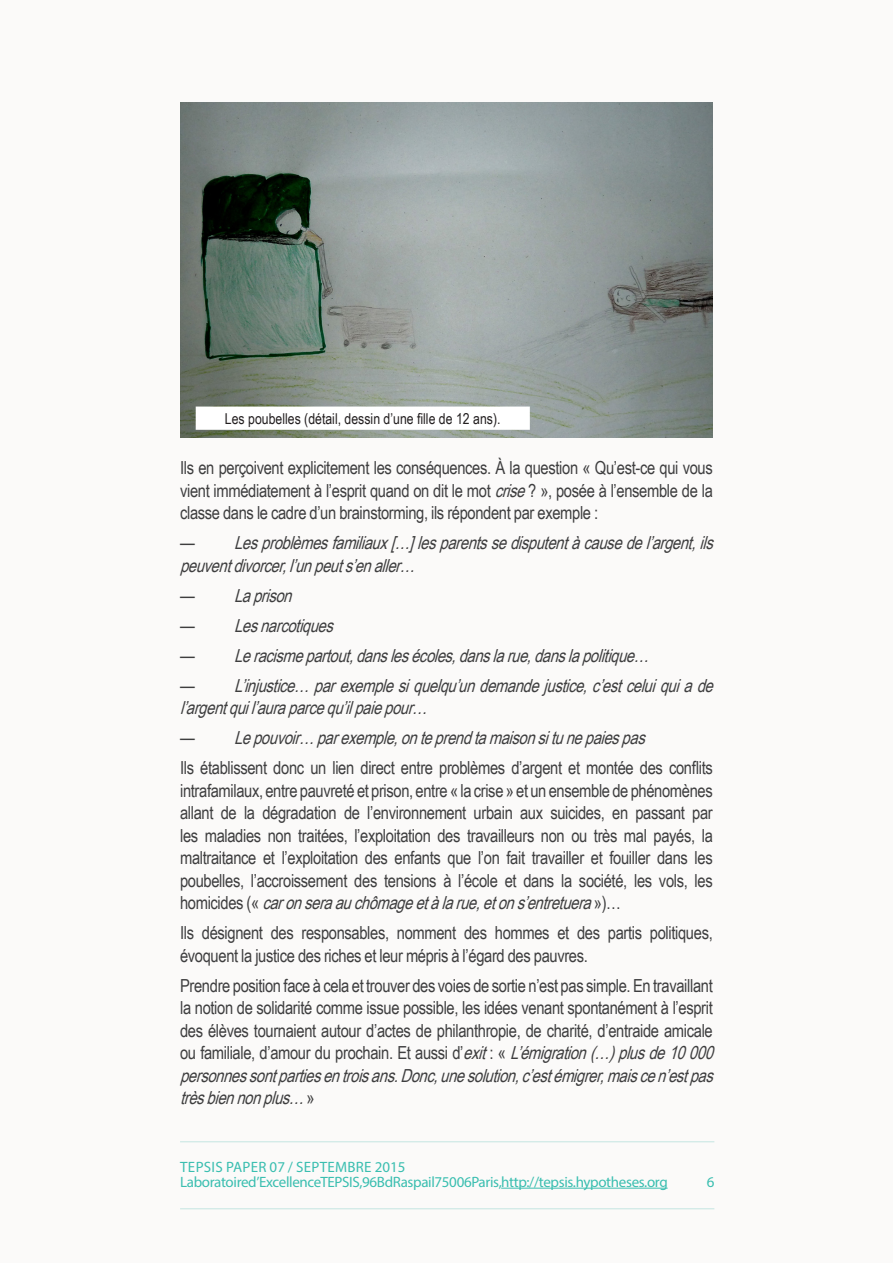
<style>
.page{position:relative;width:893px;height:1263px;background:#fbfaf9}
.page>*{position:absolute;margin:0;border:0;box-sizing:border-box;transform-origin:0 0}
.texte_courant{font:18px/22.5px "Arial Narrow";letter-spacing:-.02em;color:#3e3e3f;text-align:justify}
.texte_courant-2{font:italic 18px/22.5px "Arial Narrow";color:#3e3e3f}
.t1{font:15px/15px "Myriad Pro";letter-spacing:-.025em;color:#3abeb0}
.t2{font:15px "Arial Narrow";color:#231f20}
.s1{font-style:italic}
.s2{font-style:normal}
</style>
<div class="page">
<hr style="left:501px;top:1188px;width:167px;height:1px;background:#3abeb0">
<hr style="left:180px;top:1141px;width:534px;height:1px;background:#c4e5e1">
<hr style="left:180px;top:1208px;width:534px;height:1px;background:#c4e5e1">
<img style="left:180px;top:102px;width:533px;height:336px">
<div style="left:196px;top:407px;width:333px;height:22px;background:#fff"></div>
<div style="left:196px;top:406px;width:334px;height:24px;border:2px solid #fff"></div>
<p class="t2" style="left:225px;top:407px;width:277px">Les poubelles (détail, dessin d’une fille de 12 ans).</p>
<p class="texte_courant" style="left:180px;top:456px;width:534px">Ils en perçoivent explicitement les conséquences. À la question « Qu’est-ce qui vous vient immédiatement à l’esprit quand on dit le mot <span class="s1">crise</span>? », posée à l’ensemble de la classe dans le cadre d’un brainstorming, ils répondent par exemple :</p>
<p class="texte_courant-2" style="left:180px;top:531px;width:541px"><span class="s2">—</span> Lesproblèmesfamiliaux[…]lesparentssedisputentàcausedel’argent,ils peuventdivorcer,l’unpeuts’enaller…</p>
<p class="texte_courant-2" style="left:180px;top:583px;width:120px"><span class="s2">—</span> Laprison</p>
<p class="texte_courant-2" style="left:180px;top:613px;width:161px"><span class="s2">—</span> Lesnarcotiques</p>
<p class="texte_courant-2" style="left:180px;top:643px;width:477px"><span class="s2">—</span> Leracismepartout,danslesécoles,danslarue,danslapolitique…</p>
<p class="texte_courant-2" style="left:180px;top:673px;width:541px"><span class="s2">—</span> L’injustice… parexemplesiquelqu’undemandejustice,c’estceluiquiade l’argentquil’auraparcequ’ilpaiepour…</p>
<p class="texte_courant-2" style="left:180px;top:726px;width:473px"><span class="s2">—</span> Lepouvoir… parexemple,onteprendtamaisonsitunepaiespas</p>
<p class="texte_courant" style="left:180px;top:756px;width:534px">Ils établissent donc un lien direct entre problèmes d’argent et montée des conflits intrafamilaux, entre pauvreté et prison, entre « la crise » et un ensemble de phénomènes allant de la dégradation de l’environnement urbain aux suicides, en passant par les maladies non traitées, l’exploitation des travailleurs non ou très mal payés, la maltraitance et l’exploitation des enfants que l’on fait travailler et fouiller dans les poubelles, l’accroissement des tensions à l’école et dans la société, les vols, les h o m i c i d e s ( « <span class="s1">caronseraauchômageetàlarue,etons’entretuera</span>» ) …</p>
<p class="texte_courant" style="left:180px;top:921px;width:534px">Ils désignent des responsables, nomment des hommes et des partis politiques, évoquent la justice des riches et leur mépris à l’égard des pauvres.</p>
<p class="texte_courant" style="left:180px;top:973px;width:541px;text-align:left">Prendre position face à cela et trouver des voies de sortie n’est pas simple. En travaillant la notion de solidarité comme issue possible, les idées venant spontanément à l’esprit des élèves tournaient autour d’actes de philanthropie, de charité, d’entraide amicale ou familiale, d’amour du prochain. Et aussi d’<span class="s1">exit</span>: « <span class="s1">L’émigration(…)plusde10000 personnessontpartiesentroisans.Donc,unesolution,c’estémigrer,maiscen’estpas trèsbiennonplus…</span> »</p>
<p class="t1" style="left:180px;top:1159px;width:489px">TEPSIS PAPER 07 / SEPTEMBRE 2015<br>Laboratoire d’Excellence TEPSIS, 96 Bd Raspail 75006 Paris, http://tepsis.hypotheses.org</p>
<p class="t1" style="left:707px;top:1174px;width:9px">6</p>
</div>
